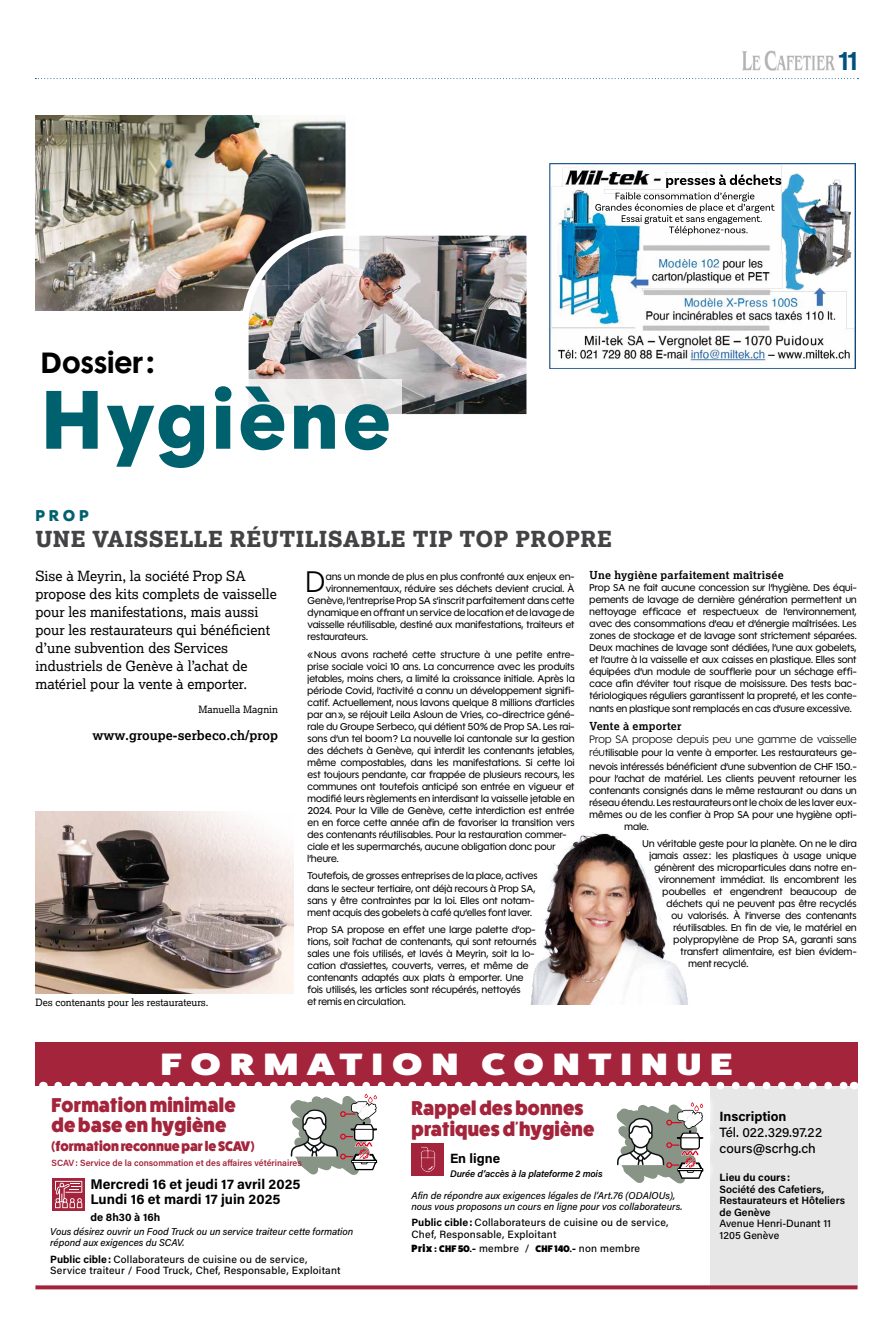
<style>
.page{position:relative;width:893px;height:1333px;background:#fff}
.page>*{position:absolute;margin:0;border:0;box-sizing:border-box;transform-origin:0 0}
.t1{font:900 84.8px "Polymath";letter-spacing:.05em;color:#00616e}
.t2{font:800 31px "Fat Frank";letter-spacing:.23em;color:#fff;scale:1.29 1}
.t3{font:300 30.4px "Polymath Disp";color:#000}
.t4{font:700 30px "Polymath Disp";letter-spacing:.03em;color:#000}
.t5{font:26px "N Haas Grotesk DS Pro 65 Md";color:#00517d}
.t6{font:800 22px "Lexia";letter-spacing:.02em;color:#434345}
.t7{font:800 20.1px/21px "Fat Frank";letter-spacing:.01em;color:#a4243b;scale:.95 1}
.t8{font:900 16px "Polymath";color:#00616e}
.t9{font:14px/18px "Lexia";color:#000}
.t10{font:700 14px "Acumin Pro";color:#000}
.t11{font:800 14px "Fat Frank";color:#a4243b;scale:.95 1}
.t12{font:500 13.4px/16.3px "Acumin Pro";color:#000}
.t13{font:700 13.4px "Acumin Pro";color:#000}
.t14{font:700 13px "Lexia";letter-spacing:.005em;color:#000}
.t15{font:700 11px "Lexia";letter-spacing:.02em;color:#000}
.t16{font:300 11px "Polymath Disp";letter-spacing:.02em;color:#000}
.t17{font:700 11px "Acumin Pro";color:#000}
.t18{font:500 10.5px/11.5px "Acumin Pro";letter-spacing:.02em;color:#000}
.t19{font:600 10.5px/11.5px "Acumin Pro";color:#000}
.t20{font:500 10.5px "Acumin Pro";letter-spacing:-.005em;color:#000}
.t21{font:10px/12px "Polymath Disp";letter-spacing:.02em;color:#000}
.t22{font:italic 500 10px/11px "Acumin Pro";letter-spacing:-.005em;color:#000}
.t23{font:10px "Lexia";color:#000}
.t24{font:italic 600 9.6px "Acumin Pro";letter-spacing:-.01em;color:#000}
.t25{font:600 9px "Acumin Pro";color:#a4243b}
.s1{font-weight:300;font-size:11px}
.s2{font-weight:700}
.s3{font-family:"DIN Engschrift LT Pro";font-weight:400}
.s4{font-family:"Fat Frank";font-weight:800}
.s5{font-family:"Fat Frank";font-weight:800;font-size:9.6px}
</style>
<div class="page">
<img style="left:742px;top:51px;width:92px;height:20px">
<svg style="left:35px;top:78px;width:823px;height:1px"></svg>
<div style="left:710px;top:1079px;width:147px;height:208px;background:#e7e7e8"></div>
<svg style="left:35px;top:1285px;width:822px;height:4px;fill:#a4243b"></svg>
<svg style="left:52px;top:1178px;width:33px;height:33px"></svg>
<img style="left:35px;top:115px;width:311px;height:195px">
<img style="left:238px;top:225px;width:289px;height:190px">
<div style="left:35px;top:1042px;width:822px;height:43px;background:#a4243b"></div>
<svg style="left:55px;top:1081px;width:791px;height:127px"></svg>
<div style="left:35px;top:379px;width:367px;height:104px;background:#fff"></div>
<img style="left:35px;top:811px;width:259px;height:182px">
<img style="left:530px;top:832px;width:158px;height:172px">
<img style="left:549px;top:163px;width:307px;height:205px">
<p class="t4" style="left:42px;top:341px;width:114px">Dossier :</p>
<p class="t1" style="left:42px;top:355px;width:350px">Hygiène</p>
<h3 class="t5" style="left:838px;top:45px;width:21px">11</h3>
<p class="t8" style="left:35px;top:503px;width:55px">PROP</p>
<p class="t6" style="left:35px;top:524px;width:578px">UNE VAISSELLE RÉUTILISABLE TIP TOP PROPRE</p>
<p class="t3" style="left:306px;top:561px;width:21px">D</p>
<p class="t21" style="left:326px;top:570px;width:250px">ans un monde de plus en plus confronté aux enjeux en-</p>
<p class="t15" style="left:590px;top:567px;width:195px">Une hygiène parfaitement maîtrisée</p>
<p class="t21" style="left:590px;top:581px;width:268px;text-align:justify">Prop SA ne fait aucune concession sur l’hygiène. Des équi&shy;pements de lavage de dernière génération permettent un nettoyage efficace et respectueux de l’environnement, avec des consommations d’eau et d’énergie maîtrisées. Les zones de stockage et de lavage sont strictement séparées.<br>Deux machines de lavage sont dédiées, l’une aux gobelets, et l’autre à la vaisselle et aux caisses en plastique. Elles sont équipées d’un module de soufflerie pour un séchage effi&shy;cace afin d’éviter tout risque de moisissure. Des tests bac&shy;tériologiques réguliers garantissent la propreté, et les conte-</p>
<p class="t21" style="left:590px;top:702px;width:264px">nants en plastique sont remplacés en cas d’usure excessive.</p>
<p class="t15" style="left:590px;top:719px;width:93px">Vente à emporter</p>
<p class="t16" style="left:590px;top:732px;width:268px">Prop SA propose depuis peu une gamme de vaisselle</p>
<p class="t21" style="left:590px;top:746px;width:268px;line-height:13px"><span class="s1">réu</span>tilisable pour la vente à emporter. Les restaurateurs ge&shy;nevois intéressés bénéficient d’une subvention de CHF 150.-</p>
<p class="t21" style="left:590px;top:772px;width:268px">pour l’achat de matériel. Les clients peuvent retourner les</p>
<p class="t21" style="left:590px;top:784px;width:268px">contenants consignés dans le même restaurant ou dans un</p>
<p class="t21" style="left:590px;top:796px;width:268px">réseau étendu. Les restaurateurs ont le choix de les laver eux-</p>
<p class="t21" style="left:590px;top:808px;width:268px">mêmes ou de les confier à Prop SA pour une hygiène opti-</p>
<p class="t21" style="left:625px;top:820px;width:26px">male.</p>
<p class="t21" style="left:643px;top:837px;width:215px">Un véritable geste pour la planète. On ne le dira</p>
<p class="t21" style="left:650px;top:849px;width:209px">jamais assez : les plastiques à usage unique</p>
<p class="t21" style="left:655px;top:861px;width:203px">génèrent des microparticules dans notre en-</p>
<p class="t21" style="left:659px;top:873px;width:200px">vironnement immédiat. Ils encombrent les</p>
<p class="t21" style="left:663px;top:885px;width:196px">poubelles et engendrent beaucoup de</p>
<p class="t21" style="left:667px;top:897px;width:192px">déchets qui ne peuvent pas être recyclés</p>
<p class="t21" style="left:672px;top:909px;width:186px">ou valorisés. À l’inverse des contenants</p>
<p class="t21" style="left:674px;top:921px;width:185px">réutilisables. En fin de vie, le matériel en</p>
<p class="t21" style="left:674px;top:933px;width:185px">polypropylène de Prop SA, garanti sans</p>
<p class="t21" style="left:681px;top:945px;width:177px">transfert alimentaire, est bien évidem-</p>
<p class="t21" style="left:689px;top:957px;width:61px">ment recyclé.</p>
<p class="t9" style="left:35px;top:566px;width:243px">Sise à Meyrin, la société Prop SA propose des kits complets de vaisselle pour les manifestations, mais aussi pour les restaurateurs qui bénéficient d’une subvention des Services industriels de Genève à l’achat de matériel pour la vente à emporter.</p>
<p class="t23" style="left:198px;top:703px;width:81px">Manuella Magnin</p>
<p class="t14" style="left:92px;top:727px;width:187px">www.groupe-serbeco.ch/prop</p>
<p class="t21" style="left:326px;top:582px;width:250px">vironnementaux, réduire ses déchets devient crucial. À</p>
<p class="t21" style="left:308px;top:594px;width:269px">Genève, l’entreprise Prop SA s’inscrit parfaitement dans cette</p>
<p class="t21" style="left:308px;top:606px;width:269px">dynamique en offrant un service de location et de lavage de</p>
<p class="t21" style="left:308px;top:618px;width:268px">vaisselle réutilisable, destiné aux manifestations, traiteurs et</p>
<p class="t21" style="left:308px;top:630px;width:62px">restaurateurs.</p>
<p class="t21" style="left:308px;top:648px;width:269px">« Nous avons racheté cette structure à une petite entre&shy;prise sociale voici 10 ans. La concurrence avec les produits jetables, moins chers, a limité la croissance initiale. Après la période Covid, l’activité a connu un développement signifi&shy;catif. Actuellement, nous lavons quelque 8 millions d’articles par an », se réjouit Leila Asloun de Vries, co-directrice géné&shy;rale du Groupe Serbeco, qui détient 50% de Prop SA. Les rai&shy;sons d’un tel boom ? La nouvelle loi cantonale sur la gestion des déchets à Genève, qui interdit les contenants jetables, même compostables, dans les manifestations. Si cette loi est toujours pendante, car frappée de plusieurs recours, les communes ont toutefois anticipé son entrée en vigueur et modifié leurs règlements en interdisant la vaisselle jetable en 2024. Pour la Ville de Genève, cette interdiction est entrée en en force cette année afin de favoriser la transition vers des contenants réutilisables. Pour la restauration commer&shy;ciale et les supermarchés, aucune obligation donc pour l’heure.</p>
<p class="t21" style="left:308px;top:870px;width:232px">Toutefois, de grosses entreprises de la place, actives dans le secteur tertiaire, ont déjà recours à Prop SA, sans y être contraintes par la loi. Elles ont notam&shy;ment acquis des gobelets à café qu’elles font laver.</p>
<p class="t21" style="left:308px;top:923px;width:231px">Prop SA propose en effet une large palette d’op&shy;tions, soit l’achat de contenants, qui sont retournés sales une fois utilisés, et lavés à Meyrin, soit la lo&shy;cation d’assiettes, couverts, verres, et même de contenants adaptés aux plats à emporter. Une fois utilisés, les articles sont récupérés, nettoyés<br>et remis en circulation.</p>
<p class="t23" style="left:35px;top:995px;width:175px">Des contenants pour les restaurateurs.</p>
<p class="t2" style="left:161px;top:1046px;width:445px">FORMATION CONTINUE</p>
<p class="t7" style="left:52px;top:1094px;width:195px;line-height:20.1px">Formation minimale de base en hygiène</p>
<p class="t11" style="left:52px;top:1138px;width:215px">(formation reconnue par le SCAV)</p>
<p class="t10" style="left:91px;top:1173px;width:211px">Mercredi 16 et jeudi 17 avril 2025</p>
<p class="t10" style="left:91px;top:1188px;width:191px">Lundi 16 et mardi 17 juin 2025</p>
<p class="t17" style="left:91px;top:1209px;width:71px">de 8h30 à 16h</p>
<p class="t25" style="left:52px;top:1156px;width:252px">SCAV: Service de la consommation et des affaires vétérinaires</p>
<p class="t22" style="left:50px;top:1225px;width:305px">Vous désirez ouvrir un Food Truck ou un service traiteur cette formation répond aux exigences du SCAV.</p>
<p class="t18" style="left:50px;top:1252px;width:259px"><span class="s2">Public cible:</span> Collaborateurs de cuisine ou de service,</p>
<p class="t18" style="left:50px;top:1263px;width:292px">Service traiteur / Food Truck, Chef, Responsable, Exploitant</p>
<p class="t7" style="left:411px;top:1097px;width:194px">Rappel des bonnes pratiques d<span class="s3">’</span>hygiène</p>
<p class="t13" style="left:450px;top:1148px;width:52px">En ligne</p>
<p class="t24" style="left:450px;top:1166px;width:154px">Durée d’accès à la plateforme 2 mois</p>
<p class="t22" style="left:411px;top:1189px;width:273px">Afin de répondre aux exigences légales de l’Art.76 (ODAlOUs), nous vous proposons un cours en ligne pour vos collaborateurs.</p>
<p class="t18" style="left:411px;top:1216px;width:259px"><span class="s2">Public cible:</span> Collaborateurs de cuisine ou de service,<br>Chef, Responsable, Exploitant</p>
<p class="t18" style="left:411px;top:1241px;width:230px"><span class="s4">Prix :</span> <span class="s5">CHF 50.-</span> membre / <span class="s5">CHF 140.-</span> non membre</p>
<p class="t12" style="left:720px;top:1107px;width:104px"><span class="s2">Inscription<br></span>Tél. 022.329.97.22</p>
<p class="t12" style="left:720px;top:1139px;width:98px">cours@scrhg.ch</p>
<p class="t19" style="left:720px;top:1171px;width:106px"><span class="s2">Lieu du cours:<br></span>Société des Cafetiers,</p>
<p class="t19" style="left:720px;top:1194px;width:127px">Restaurateurs et Hôteliers</p>
<p class="t19" style="left:720px;top:1205px;width:53px">de Genève</p>
<p class="t20" style="left:720px;top:1215px;width:113px">Avenue Henri-Dunant 11</p>
<p class="t18" style="left:720px;top:1228px;width:61px">1205 Genève</p>
</div>
